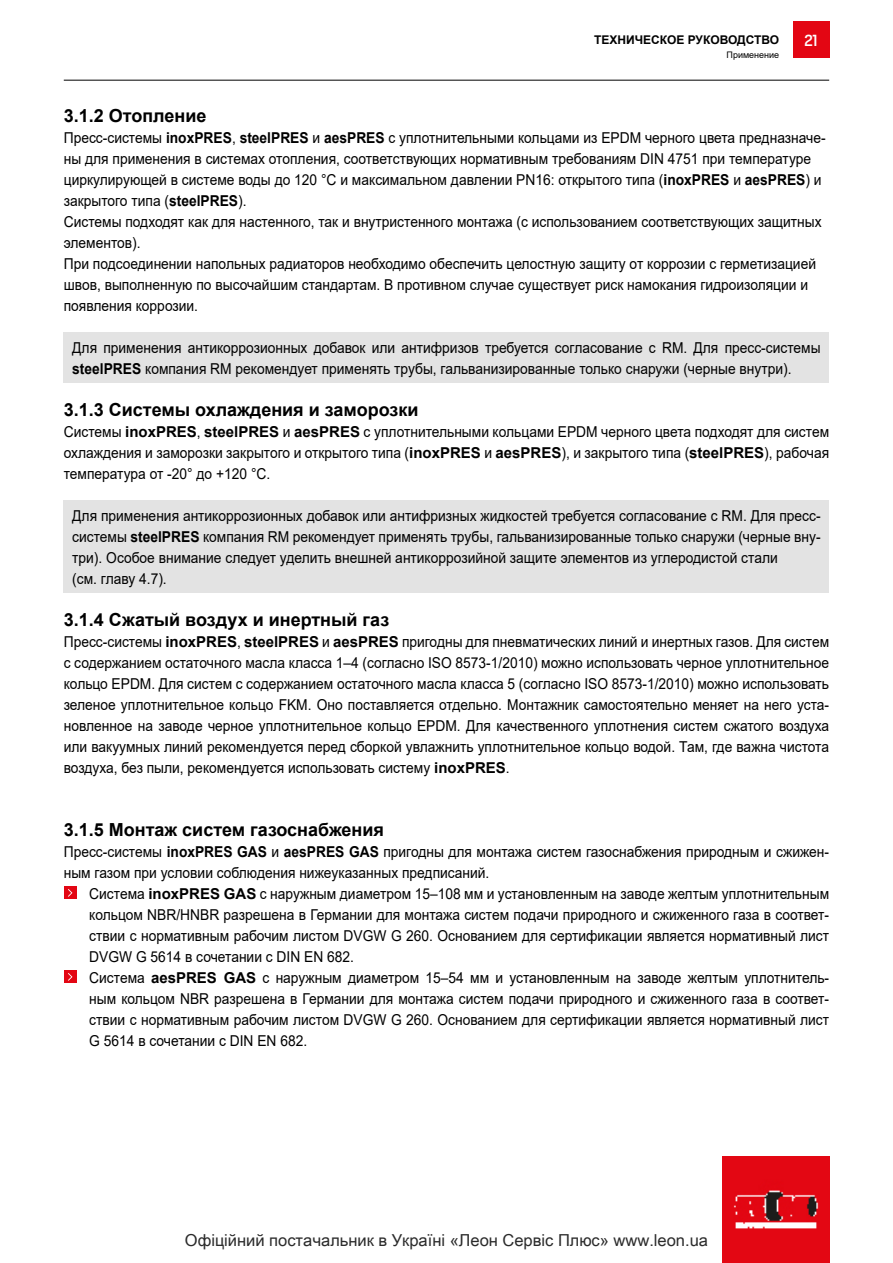
<style>
.page{position:relative;width:893px;height:1263px;background:#fff}
.page>*{position:absolute;margin:0;border:0;box-sizing:border-box;transform-origin:0 0}
.t1{font:700 18px "Arial";color:#000}
.t2{font:16.5px "Arial Unicode MS";color:#2b2b2b}
.t3{font:15px/21px "Arial";color:#000;scale:.92 1}
.t4{font:500 15px "Heron Sans";color:#fff}
.t5{font:700 12px "Arial";color:#000}
.t6{font:9px "Arial";color:#000}
.s1{font-weight:700}
</style>
<div class="page">
<hr style="left:64px;top:80px;width:765px;height:1px;background:#000">
<img style="left:723px;top:1157px;width:106px;height:106px">
<div style="left:793px;top:22px;width:36px;height:36px;background:#e30613"></div>
<div style="left:64px;top:886px;width:13px;height:13px;background:#e30613"></div>
<svg style="left:68px;top:889px;width:4px;height:8px"></svg>
<div style="left:64px;top:970px;width:13px;height:13px;background:#e30613"></div>
<svg style="left:68px;top:973px;width:4px;height:8px"></svg>
<div style="left:64px;top:500px;width:765px;height:93px;background:#e3e3e3"></div>
<div style="left:64px;top:332px;width:765px;height:51px;background:#e3e3e3"></div>
<p class="t1" style="left:64px;top:103px;width:144px">3.1.2 Отопление</p>
<p class="t5" style="left:594px;top:31px;width:187px">ТЕХНИЧЕСКОЕ РУКОВОДСТВО</p>
<p class="t4" style="left:804px;top:31px;width:15px">21</p>
<p class="t6" style="left:726px;top:49px;width:54px">Применение</p>
<p class="t3" style="left:64px;top:127px;width:830px">Пресс-системы <span class="s1">inoxPRES</span>, <span class="s1">steelPRES</span> и <span class="s1">aesPRES</span> с уплотнительными кольцами из EPDM черного цвета предназначе&shy;ны для применения в системах отопления, соответствующих нормативным требованиям DIN 4751 при температуре циркулирующей в системе воды до 120 °C и максимальном давлении PN16: открытого типа (<span class="s1">inoxPRES</span> и <span class="s1">aesPRES</span>) и закрытого типа (<span class="s1">steelPRES</span>).<br>Системы подходят как для настенного, так и внутристенного монтажа (с использованием соответствующих защитных элементов).<br>При подсоединении напольных радиаторов необходимо обеспечить целостную защиту от коррозии с герметизацией швов, выполненную по высочайшим стандартам. В противном случае существует риск намокания гидроизоляции и появления коррозии.</p>
<p class="t3" style="left:72px;top:337px;width:815px">Для применения антикоррозионных добавок или антифризов требуется согласование с RM. Для пресс-системы <span class="s1">steelPRES</span> компания RM рекомендует применять трубы, гальванизированные только снаружи (черные внутри).</p>
<p class="t1" style="left:64px;top:397px;width:356px">3.1.3 Системы охлаждения и заморозки</p>
<p class="t3" style="left:64px;top:421px;width:833px;text-align:justify">Системы <span class="s1">inoxPRES</span>, <span class="s1">steelPRES</span> и <span class="s1">aesPRES</span> с уплотнительными кольцами EPDM черного цвета подходят для систем охлаждения и заморозки закрытого и открытого типа (<span class="s1">inoxPRES</span> и <span class="s1">aesPRES</span>), и закрытого типа (<span class="s1">steelPRES</span>), рабочая температура от -20° до +120 °C.</p>
<p class="t3" style="left:72px;top:505px;width:815px">Для применения антикоррозионных добавок или антифризных жидкоcтей требуется согласование с RM. Для пресс&shy;системы <span class="s1">steelPRES</span> компания RM рекомендует применять трубы, гальванизированные только снаружи (черные вну&shy;три). Особое внимание следует уделить внешней антикоррозийной защите элементов из углеродистой стали<br>(см. главу 4.7).</p>
<p class="t1" style="left:64px;top:607px;width:327px">3.1.4 Сжатый воздух и инертный газ</p>
<p class="t3" style="left:64px;top:631px;width:833px;text-align:justify">Пресс-системы <span class="s1">inoxPRES</span>, <span class="s1">steelPRES</span> и <span class="s1">aesPRES</span> пригодны для пневматических линий и инертных газов. Для систем с содержанием остаточного масла класса 1–4 (согласно ISO 8573-1/2010) можно использовать черное уплотнительное кольцо EPDM. Для систем с содержанием остаточного масла класса 5 (согласно ISO 8573-1/2010) можно использовать зеленое уплотнительное кольцо FKM. Оно поставляется отдельно. Монтажник самостоятельно меняет на него уста&shy;новленное на заводе черное уплотнительное кольцо EPDM. Для качественного уплотнения систем сжатого воздуха или вакуумных линий рекомендуется перед сборкой увлажнить уплотнительное кольцо водой. Там, где важна чистота воздуха, без пыли, рекомендуется использовать систему <span class="s1">inoxPRES</span>.</p>
<p class="t1" style="left:64px;top:817px;width:322px">3.1.5 Монтаж систем газоснабжения</p>
<p class="t3" style="left:64px;top:841px;width:833px">Пресс-системы <span class="s1">inoxPRES GAS</span> и <span class="s1">aesPRES GAS</span> пригодны для монтажа систем газоснабжения природным и сжижен&shy;ным газом при условии соблюдения нижеуказанных предписаний.</p>
<p class="t3" style="left:89px;top:883px;width:806px">Система <span class="s1">inoxPRES GAS</span> с наружным диаметром 15–108 мм и установленным на заводе желтым уплотнительным кольцом NBR/HNBR разрешена в Германии для монтажа систем подачи природного и сжиженного газа в соответ&shy;ствии с нормативным рабочим листом DVGW G 260. Основанием для сертификации является нормативный лист DVGW G 5614 в сочетании с DIN EN 682.<br>Система <span class="s1">aesPRES GAS</span> с наружным диаметром 15–54 мм и установленным на заводе желтым уплотнитель&shy;ным кольцом NBR разрешена в Германии для монтажа систем подачи природного и сжиженного газа в соответ&shy;ствии с нормативным рабочим листом DVGW G 260. Основанием для сертификации является нормативный лист G 5614 в сочетании с DIN EN 682.</p>
<p class="t2" style="left:185px;top:1228px;width:525px">Офіційний постачальник в Україні «Леон Сервіс Плюс» www.leon.ua</p>
</div>
